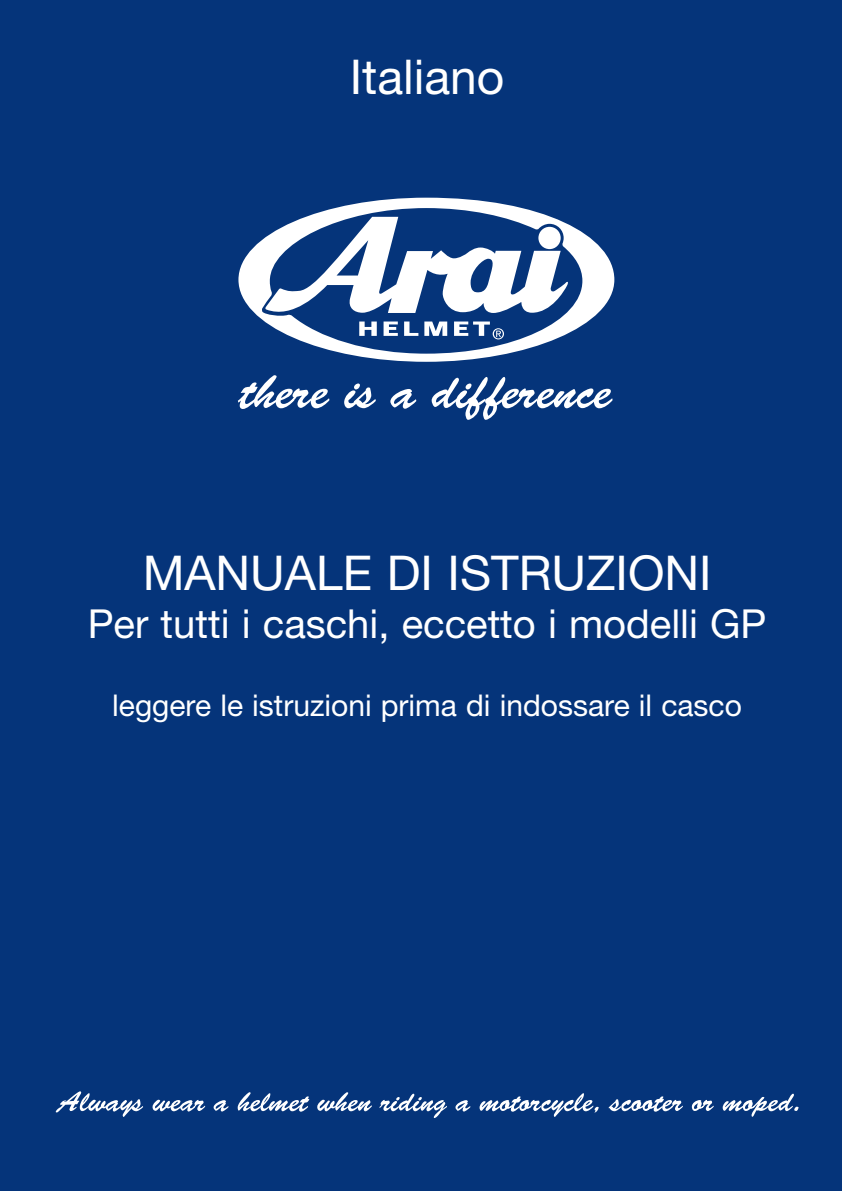
<style>
.page{position:relative;width:842px;height:1191px;background:#fff}
.page>*{position:absolute;margin:0;border:0;box-sizing:border-box;transform-origin:0 0}
.t1{font:48px "Helvetica Neue";color:#fff}
.t2{font:40px "Helvetica Neue";color:#fff}
.t3{font:30px "Helvetica Neue";color:#fff}
</style>
<div class="page">
<div style="left:0;top:1px;width:841px;height:1190px;background:#05347a"></div>
<svg style="left:238px;top:198px;width:376px;height:164px"></svg>
<svg style="left:265px;top:217px;width:304px;height:122px"></svg>
<svg style="left:238px;top:375px;width:91px;height:34px"></svg>
<svg style="left:344px;top:383px;width:32px;height:25px"></svg>
<svg style="left:390px;top:389px;width:26px;height:20px"></svg>
<svg style="left:432px;top:377px;width:181px;height:43px"></svg>
<svg style="left:56px;top:1091px;width:87px;height:26px"></svg>
<svg style="left:152px;top:1099px;width:53px;height:12px"></svg>
<svg style="left:213px;top:1100px;width:15px;height:11px"></svg>
<svg style="left:238px;top:1092px;width:71px;height:19px"></svg>
<svg style="left:317px;top:1092px;width:55px;height:19px"></svg>
<svg style="left:379px;top:1093px;width:68px;height:25px"></svg>
<svg style="left:455px;top:1100px;width:15px;height:11px"></svg>
<svg style="left:479px;top:1093px;width:120px;height:24px"></svg>
<svg style="left:609px;top:1096px;width:74px;height:15px"></svg>
<svg style="left:692px;top:1099px;width:22px;height:12px"></svg>
<svg style="left:723px;top:1093px;width:75px;height:23px"></svg>
<h1 class="t1" style="left:350px;top:59px;width:156px">Italiano</h1>
<h1 class="t1" style="left:143px;top:556px;width:570px">MANUALE DI ISTRUZIONI</h1>
<h2 class="t2" style="left:88px;top:609px;width:680px">Per tutti i caschi, eccetto i modelli GP</h2>
<p class="t3" style="left:112px;top:694px;width:631px">leggere le istruzioni prima di indossare il casco</p>
</div>
